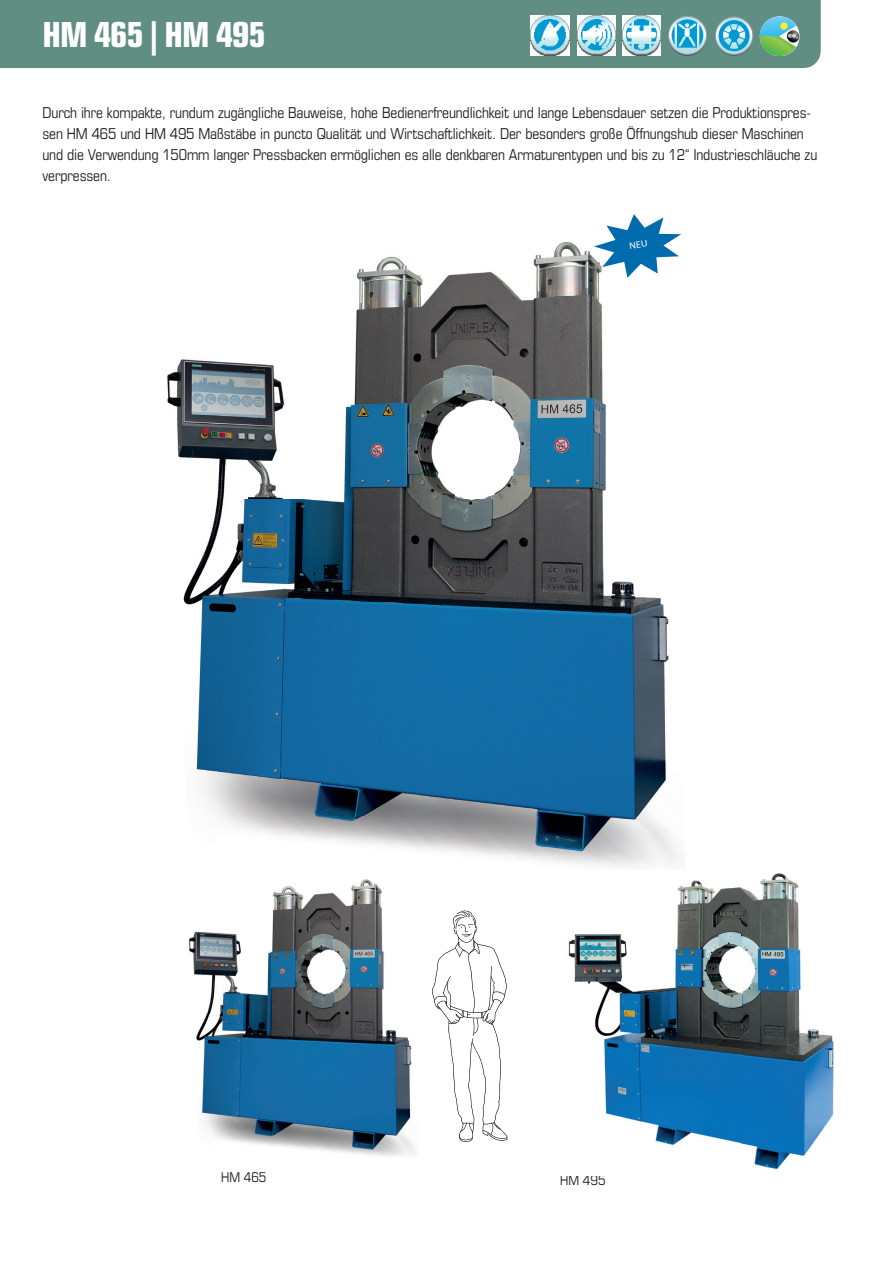
<style>
.page{position:relative;width:893px;height:1263px;background:#fff}
.page>*{position:absolute;margin:0;border:0;box-sizing:border-box;transform-origin:0 0}
.t1{font:700 condensed 34.5px "Eurostile LT Std";letter-spacing:-.03em;color:#fff}
.t2{font:condensed 15px/21px "Eurostile LT Std";letter-spacing:-.01em;color:#231f20}
.t3{font:condensed 13.5px "Eurostile LT Std";color:#231f20}
</style>
<div class="page">
<div style="left:0;top:0;width:821px;height:68px;background:#608e82"></div>
<img style="left:577px;top:16px;width:38px;height:40px">
<div style="left:668px;top:18px;width:39px;height:38px;background:#5a6264;border-radius:50%"></div>
<svg style="left:668px;top:16px;width:39px;height:38px"></svg>
<div style="left:668px;top:16px;width:39px;height:39px;border:1px solid #939598;border-radius:50%"></div>
<img style="left:531px;top:16px;width:38px;height:40px">
<img style="left:622px;top:15px;width:39px;height:41px">
<svg style="left:715px;top:18px;width:38px;height:38px"></svg>
<svg style="left:715px;top:17px;width:38px;height:37px"></svg>
<div style="left:715px;top:17px;width:38px;height:38px;border:1px solid #939598;border-radius:50%"></div>
<img style="left:760px;top:16px;width:39px;height:40px;border-radius:20px">
<img style="left:167px;top:242px;width:511px;height:618px">
<img style="left:189px;top:879px;width:227px;height:277px">
<img style="left:568px;top:873px;width:266px;height:296px">
<img style="left:539px;top:853px;width:142px;height:14px">
<svg style="left:432px;top:910px;width:75px;height:232px"></svg>
<svg style="left:594px;top:214px;width:87px;height:64px"></svg>
<h1 class="t1" style="left:43px;top:14px;width:225px">HM 465 | HM 495</h1>
<p class="t2" style="left:43px;top:101px;width:776px">Durch ihre kompakte, rundum zugängliche Bauweise, hohe Bedienerfreundlichkeit und lange Lebensdauer setzen die Produktionspres&shy;sen HM 465 und HM 495 Maßstäbe in puncto Qualität und Wirtschaftlichkeit. Der besonders große Öffnungshub dieser Maschinen und die Verwendung 150mm langer Pressbacken ermöglichen es alle denkbaren Armaturentypen und bis zu 12“ Industrieschläuche zu verpressen.</p>
<p class="t3" style="left:221px;top:1169px;width:47px">HM 465</p>
<p class="t3" style="left:560px;top:1172px;width:47px">HM 495</p>
</div>
